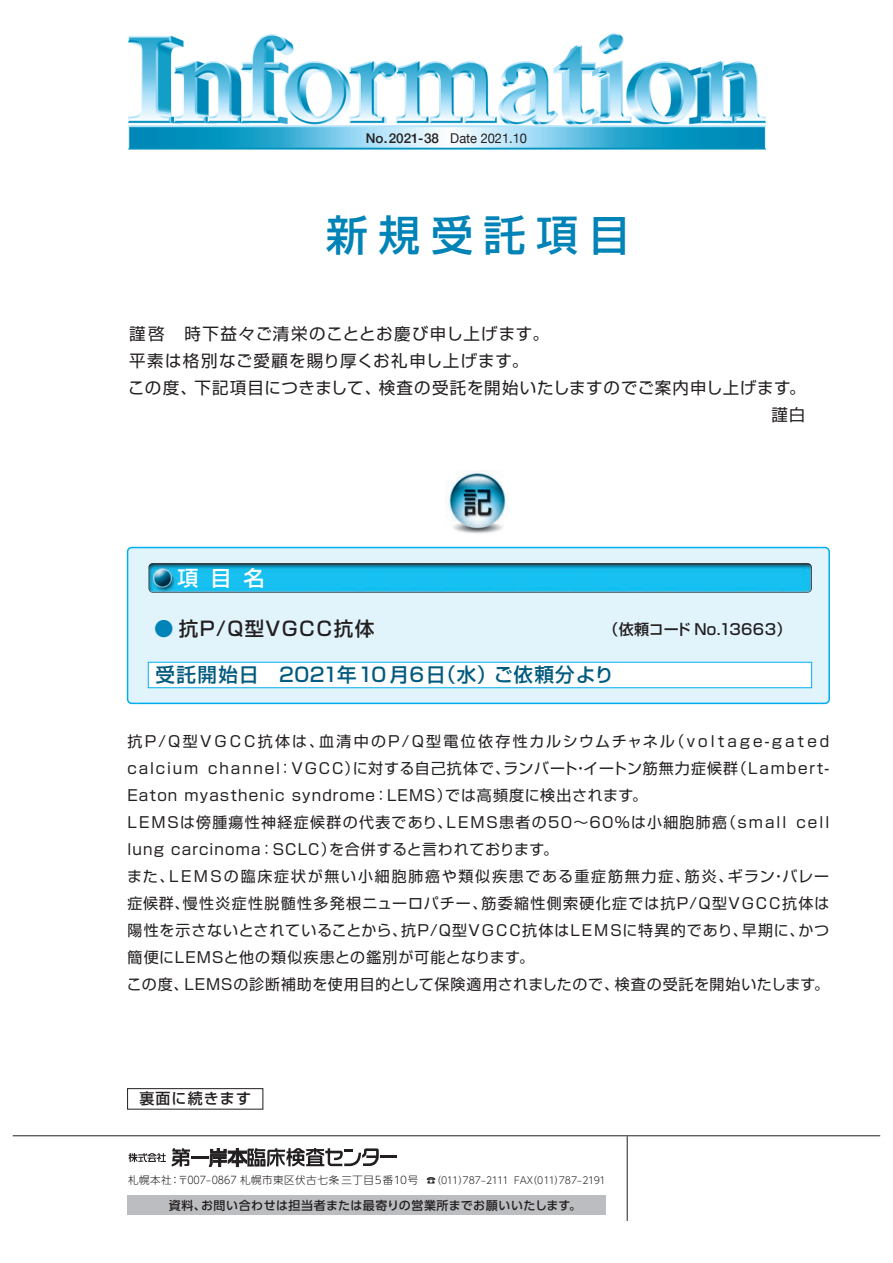
<style>
.page{position:relative;width:893px;height:1263px;background:#fff}
.page>*{position:absolute;margin:0;border:0;box-sizing:border-box;transform-origin:0 0}
.t1{font:500 42px "Shin Go Pro";letter-spacing:.25em;color:#0083b6}
.t2{font:500 21px "Shin Go Pro";color:#fff}
.t3{font:500 19.5px "Shin Go Pro";letter-spacing:.055em;color:#005b7f}
.t4{font:500 19.5px "Shin Go Pro";letter-spacing:.075em;color:#231f20}
.t5{font:16.5px "Shin Go Pro";letter-spacing:.055em;color:#231f20}
.t6{font:15px/27px "Shin Go Pro";letter-spacing:.075em;color:#231f20}
.t7{font:500 15px "Shin Go Pro";letter-spacing:.02em;color:#231f20}
.t8{font:500 15px "Shin Go Pro";letter-spacing:.075em;color:#231f20}
.t9{font:13.5px "Helvetica Neue";color:#231f20;scale:.95 1}
.t10{font:12px "UD Shin Go Pro Medium 90 pv RKSJ H";letter-spacing:.04em;color:#231f20}
.t11{font:10.5px "UD Shin Go Pro Light 90 pv RKSJ H";letter-spacing:.05em;color:#231f20}
.s1{font-weight:500}
.s2{color:#0083b6}
.s3{font-size:9.75px}
</style>
<div class="page">
<img style="left:128px;top:33px;width:638px;height:117px">
<div style="left:128px;top:547px;width:701px;height:156px;background:#e1f4fc;border-radius:4px"></div>
<div style="left:127px;top:547px;width:703px;height:157px;border:2px solid #00aeef;border-radius:4px"></div>
<div style="left:148px;top:662px;width:664px;height:26px;background:#fff"></div>
<img style="left:447px;top:470px;width:62px;height:64px">
<img style="left:148px;top:563px;width:664px;height:30px">
<div style="left:127px;top:1088px;width:136px;height:21px;border:1px solid #231f20"></div>
<hr style="left:13px;top:1135px;width:867px;height:1px;background:#231f20">
<hr style="left:627px;top:1136px;width:1px;height:85px;background:#231f20">
<div style="left:128px;top:1196px;width:478px;height:19px;background:#bcbdc0"></div>
<hr style="left:380px;top:1155px;width:16px;height:3px;background:#231f20">
<svg style="left:129px;top:1153px;width:37px;height:9px"></svg>
<svg style="left:172px;top:1148px;width:207px;height:19px"></svg>
<p class="t9" style="left:366px;top:128px;width:171px"><span class="s1">No.2021-38</span> Date 2021.10</p>
<h1 class="t1" style="left:326px;top:200px;width:306px">新規受託項目</h1>
<p class="t5" style="left:129px;top:320px;width:421px">謹啓　時下益々ご清栄のこととお慶び申し上げます。</p>
<p class="t5" style="left:129px;top:347px;width:401px">平素は格別なご愛顧を賜り厚くお礼申し上げます。</p>
<p class="t5" style="left:128px;top:374px;width:679px">この度、下記項目につきまして、検査の受託を開始いたしますのでご案内申し上げます。</p>
<p class="t5" style="left:771px;top:401px;width:35px">謹白</p>
<h2 class="t2" style="left:177px;top:561px;width:89px">項目名</h2>
<h3 class="t4" style="left:154px;top:613px;width:222px"><span class="s2">●</span> 抗P/Q型VGCC抗体</h3>
<p class="t7" style="left:604px;top:616px;width:189px">（依頼コード No.13663）</p>
<h3 class="t3" style="left:156px;top:659px;width:460px">受託開始日　2021年10月6日（水）ご依頼分より</h3>
<p class="t6" style="left:127px;top:726px;width:704px">抗P/Q型VGCC抗体は、血清中のP/Q型電位依存性カルシウムチャネル（voltage-gated calcium channel：VGCC）に対する自己抗体で、ランバート・イートン筋無力症候群（Lambert-Eaton myasthenic syndrome：LEMS）では高頻度に検出されます。<br>LEMSは傍腫瘍性神経症候群の代表であり、LEMS患者の50～60％は小細胞肺癌（small cell lung carcinoma：SCLC）を合併すると言われております。<br>また、LEMSの臨床症状が無い小細胞肺癌や類似疾患である重症筋無力症、筋炎、ギラン・バレー症候群、慢性炎症性脱髄性多発根ニューロパチー、筋委縮性側索硬化症では抗P/Q型VGCC抗体は陽性を示さないとされていることから、抗P/Q型VGCC抗体はLEMSに特異的であり、早期に、かつ簡便にLEMSと他の類似疾患との鑑別が可能となります。<br>この度、LEMSの診断補助を使用目的として保険適用されましたので、検査の受託を開始いたします。</p>
<p class="t8" style="left:139px;top:1086px;width:113px">裏面に続きます</p>
<p class="t11" style="left:128px;top:1171px;width:479px">札幌本社：〒007‒0867 札幌市東区伏古七条三丁目5番10号 <span class="s3">☎（011）787‒2111 FAX（011）787‒2191</span></p>
<p class="t10" style="left:169px;top:1195px;width:414px">資料、お問い合わせは担当者または最寄りの営業所までお願いいたします。</p>
</div>
